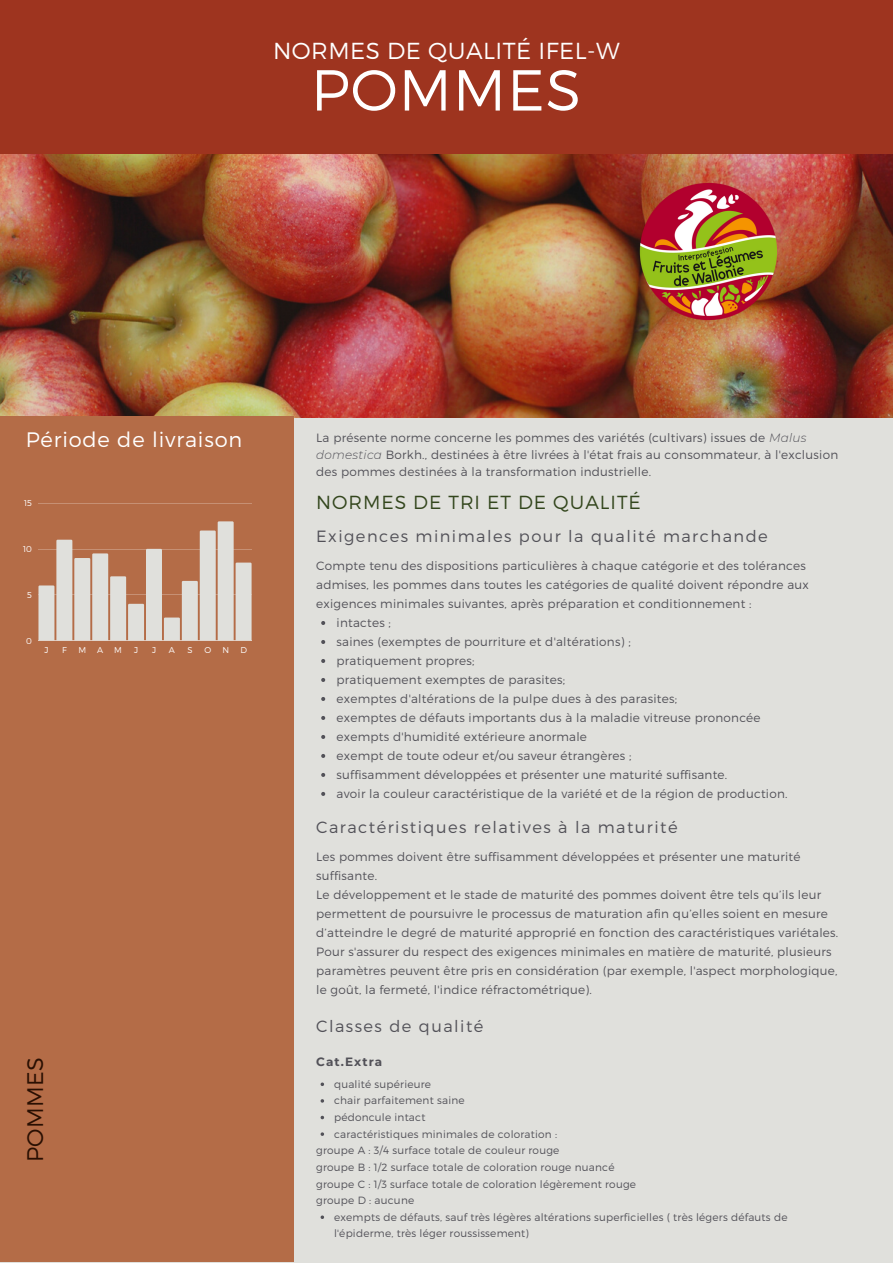
<style>
.page{position:relative;width:893px;height:1264px;background:#fff}
.page>*{position:absolute;margin:0;border:0;box-sizing:border-box;transform-origin:0 0}
.t1{font:300 57.6px "Montserrat";letter-spacing:.02em;color:#fff}
.t2{font:300 23.1px "Montserrat";letter-spacing:.02em;color:#fff}
.t3{font:300 22.5px "Montserrat";letter-spacing:.02em;color:#290f02}
.t4{font:300 20.85px "Montserrat";letter-spacing:.04em;color:#fff}
.t5{font:300 18.9px "Montserrat";letter-spacing:.05em;color:#33461d}
.t6{font:300 16.35px "Montserrat";letter-spacing:.09em;color:#525158}
.t7{font:300 12px/19px "Montserrat";letter-spacing:.02em;color:#525158}
.t8{font:700 12px "Montserrat";letter-spacing:.09em;color:#525158}
.t9{font:300 10.5px/16.6px "Montserrat";letter-spacing:.02em;color:#525158}
.t10{font:300 8.4px "Montserrat";color:#fff}
.s1{font-style:italic}
</style>
<div class="page">
<div style="left:0;top:0;width:892px;height:1262px;background:#e0e0dc"></div>
<img style="left:0;top:154px;width:892px;height:263px">
<div style="left:0;top:416px;width:293px;height:846px;background:#b46c47"></div>
<div style="left:0;top:0;width:892px;height:154px;background:#9e341f"></div>
<img style="left:623px;top:168px;width:168px;height:167px">
<hr style="left:38px;top:503px;width:213px;height:1px;background:#fff">
<hr style="left:38px;top:640px;width:213px;height:1px;background:#fff">
<svg style="left:38px;top:521px;width:213px;height:119px"></svg>
<svg style="left:321px;top:621px;width:4px;height:4px"></svg>
<svg style="left:321px;top:640px;width:4px;height:4px"></svg>
<svg style="left:321px;top:659px;width:4px;height:4px"></svg>
<svg style="left:321px;top:678px;width:4px;height:4px"></svg>
<svg style="left:321px;top:697px;width:4px;height:4px"></svg>
<svg style="left:321px;top:716px;width:4px;height:4px"></svg>
<svg style="left:321px;top:735px;width:4px;height:4px"></svg>
<svg style="left:321px;top:754px;width:4px;height:4px"></svg>
<svg style="left:321px;top:773px;width:4px;height:4px"></svg>
<svg style="left:321px;top:792px;width:4px;height:4px"></svg>
<svg style="left:320px;top:1082px;width:4px;height:4px"></svg>
<svg style="left:320px;top:1115px;width:4px;height:4px"></svg>
<h2 class="t2" style="left:273px;top:36px;width:348px">NORMES DE QUALITÉ IFEL-W</h2>
<h1 class="t1" style="left:311px;top:53px;width:271px">POMMES</h1>
<h3 class="t4" style="left:26px;top:426px;width:218px">Période de livraison</h3>
<p class="t10" style="left:24px;top:498px;width:9px">15</p>
<p class="t10" style="left:23px;top:544px;width:10px">10</p>
<p class="t10" style="left:27px;top:589px;width:6px">5</p>
<p class="t10" style="left:26px;top:635px;width:7px">0</p>
<p class="t10" style="left:44px;top:644px;width:6px">J</p>
<p class="t10" style="left:62px;top:644px;width:6px">F</p>
<p class="t10" style="left:78px;top:644px;width:9px">M</p>
<p class="t10" style="left:97px;top:644px;width:8px">A</p>
<p class="t10" style="left:114px;top:644px;width:9px">M</p>
<p class="t10" style="left:134px;top:644px;width:6px">J</p>
<p class="t10" style="left:152px;top:644px;width:6px">J</p>
<p class="t10" style="left:169px;top:644px;width:8px">A</p>
<p class="t10" style="left:187px;top:644px;width:7px">S</p>
<p class="t10" style="left:204px;top:644px;width:8px">O</p>
<p class="t10" style="left:222px;top:644px;width:8px">N</p>
<p class="t10" style="left:240px;top:644px;width:8px">D</p>
<h3 class="t3" style="left:21px;top:1162px;width:107px;rotate:-90deg">POMMES</h3>
<p class="t7" style="left:316px;top:429px;width:523px;line-height:17px">La présente norme concerne les pommes des variétés (cultivars) issues de <span class="s1">Malus domestica</span> Borkh., destinées à être livrées à l'état frais au consommateur, à l'exclusion des pommes destinées à la transformation industrielle.</p>
<h3 class="t5" style="left:316px;top:490px;width:326px">NORMES DE TRI ET DE QUALITÉ</h3>
<h3 class="t6" style="left:316px;top:525px;width:453px">Exigences minimales pour la qualité marchande</h3>
<p class="t7" style="left:316px;top:555px;width:494px">Compte tenu des dispositions particulières à chaque catégorie et des tolérances admises, les pommes dans toutes les catégories de qualité doivent répondre aux exigences minimales suivantes, après préparation et conditionnement :</p>
<p class="t7" style="left:336px;top:612px;width:452px">intactes ;<br>saines (exemptes de pourriture et d'altérations) ;<br>pratiquement propres;<br>pratiquement exemptes de parasites;<br>exemptes d'altérations de la pulpe dues à des parasites;<br>exemptes de défauts importants dus à la maladie vitreuse prononcée exempts d'humidité extérieure anormale<br>exempt de toute odeur et/ou saveur étrangères ;<br>suffisamment développées et présenter une maturité suffisante.<br>avoir la couleur caractéristique de la variété et de la région de production.</p>
<h3 class="t6" style="left:316px;top:816px;width:363px">Caractéristiques relatives à la maturité</h3>
<p class="t7" style="left:316px;top:846px;width:523px">Les pommes doivent être suffisamment développées et présenter une maturité suffisante.<br>Le développement et le stade de maturité des pommes doivent être tels qu’ils leur permettent de poursuivre le processus de maturation afin qu’elles soient en mesure d’atteindre le degré de maturité approprié en fonction des caractéristiques variétales.<br>Pour s'assurer du respect des exigences minimales en matière de maturité, plusieurs paramètres peuvent être pris en considération (par exemple, l'aspect morphologique, le goût, la fermeté, l'indice réfractométrique).</p>
<h3 class="t6" style="left:316px;top:1015px;width:169px">Classes de qualité</h3>
<p class="t8" style="left:316px;top:1054px;width:68px">Cat.Extra</p>
<p class="t9" style="left:334px;top:1075px;width:224px">qualité supérieure<br>chair parfaitement saine<br>pédoncule intact<br>caractéristiques minimales de coloration :</p>
<p class="t9" style="left:316px;top:1141px;width:321px">groupe A : 3/4 surface totale de couleur rouge<br>groupe B : 1/2 surface totale de coloration rouge nuancé groupe C : 1/3 surface totale de coloration légèrement rouge groupe D : aucune</p>
<p class="t9" style="left:334px;top:1208px;width:455px">exempts de défauts, sauf très légères altérations superficielles ( très légers défauts de l'épiderme, très léger roussissement)</p>
</div>
